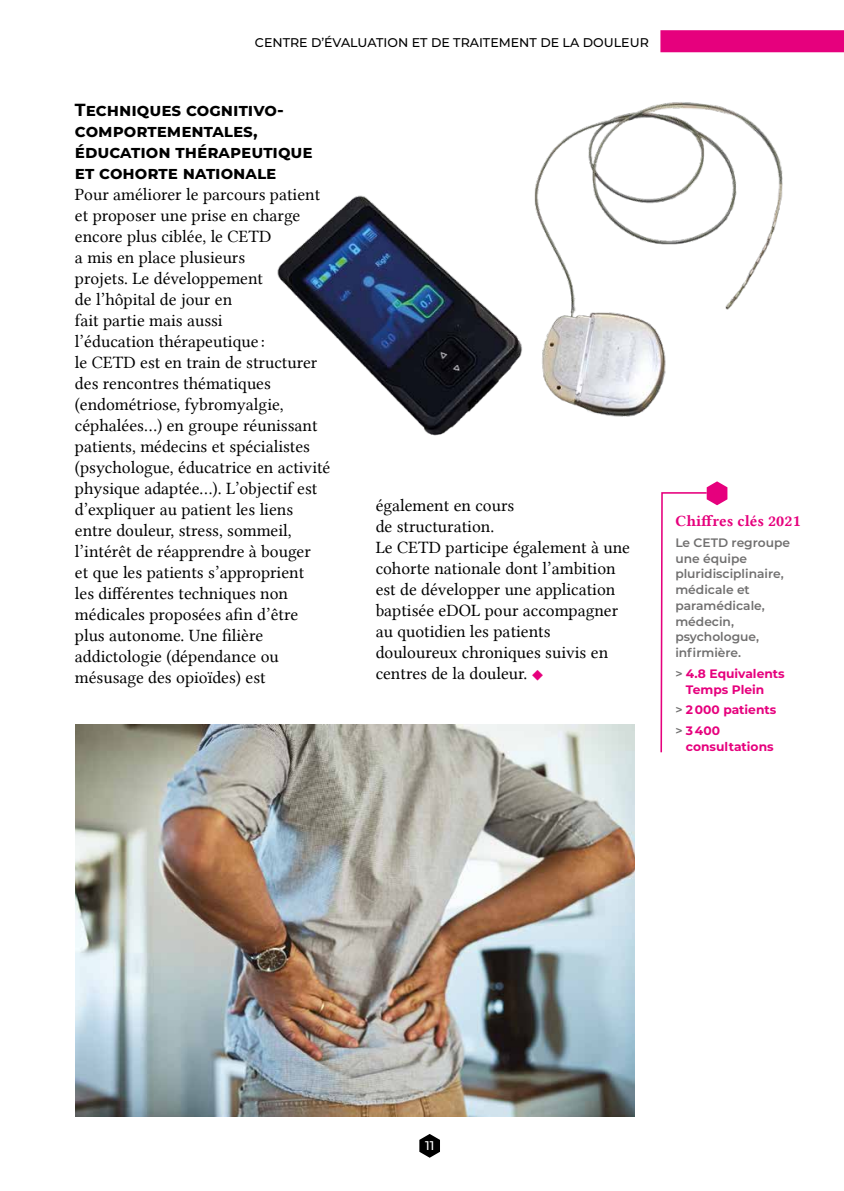
<style>
.page{position:relative;width:844px;height:1191px;background:#fff}
.page>*{position:absolute;margin:0;border:0;box-sizing:border-box;transform-origin:0 0}
.t1{font:17.5px/21px "Lin Libertine";color:#000}
.t2{font:700 17.5px/21px "Montserrat";color:#000}
.t3{font:15.75px "Lin Libertine B";color:#e6007d}
.t4{font:500 12.6px "Montserrat";color:#000}
.t5{font:500 12.6px "Montserrat";color:#fff}
.t6{font:600 12.25px/15.8px "Montserrat";color:#706f6f}
.t7{font:700 12.25px/15.8px "Montserrat";color:#e6007d}
.s1{color:#e6007d}
.s2{font-weight:600;color:#706f6f}
</style>
<div class="page">
<svg style="left:419px;top:1134px;width:21px;height:23px"></svg>
<div style="left:660px;top:30px;width:183px;height:22px;background:#e6007d"></div>
<img style="left:75px;top:724px;width:559px;height:392px">
<svg style="left:660px;top:481px;width:67px;height:272px"></svg>
<img style="left:277px;top:35px;width:566px;height:401px">
<p class="t4" style="left:255px;top:34px;width:395px">CENTRE D’ÉVALUATION ET DE TRAITEMENT DE LA DOULEUR</p>
<p class="t2" style="left:75px;top:99px;width:239px">Techniques cognitivo&shy;comportementales, éducation thérapeutique et cohorte nationale</p>
<p class="t1" style="left:75px;top:184px;width:257px">Pour améliorer le parcours patient et proposer une prise en charge encore plus ciblée, le CETD<br>a mis en place plusieurs<br>projets. Le développement<br>de l’hôpital de jour en<br>fait partie mais aussi<br>l’éducation thérapeutique :<br>le CETD est en train de structurer des rencontres thématiques (endométriose, fybromyalgie, céphalées…) en groupe réunissant patients, médecins et spécialistes (psychologue, éducatrice en activité physique adaptée…). L’objectif est d’expliquer au patient les liens entre douleur, stress, sommeil, l’intérêt de réapprendre à bouger<br>et que les patients s’approprient<br>les différentes techniques non médicales proposées afin d’être plus autonome. Une filière addictologie (dépendance ou mésusage des opioïdes) est</p>
<p class="t1" style="left:375px;top:495px;width:256px">également en cours<br>de structuration.<br>Le CETD participe également à une cohorte nationale dont l’ambition est de développer une application baptisée eDOL pour accompagner au quotidien les patients douloureux chroniques suivis en centres de la douleur. <span class="s1">◆</span></p>
<p class="t3" style="left:675px;top:510px;width:127px">Chiffres clés 2021</p>
<p class="t6" style="left:675px;top:534px;width:116px">Le CETD regroupe une équipe pluridisciplinaire, médicale et paramédicale, médecin, psychologue, infirmière.</p>
<p class="t7" style="left:685px;top:665px;width:100px;text-indent:-11px"><span class="s2">&gt;</span> 4.8 Equivalents<br>Temps Plein</p>
<p class="t7" style="left:675px;top:699px;width:102px;line-height:20.7px"><span class="s2">&gt;</span> 2 000 patients <span class="s2">&gt;</span> 3 400</p>
<p class="t7" style="left:685px;top:738px;width:89px">consultations</p>
<p class="t5" style="left:425px;top:1136px;width:11px">11</p>
</div>
